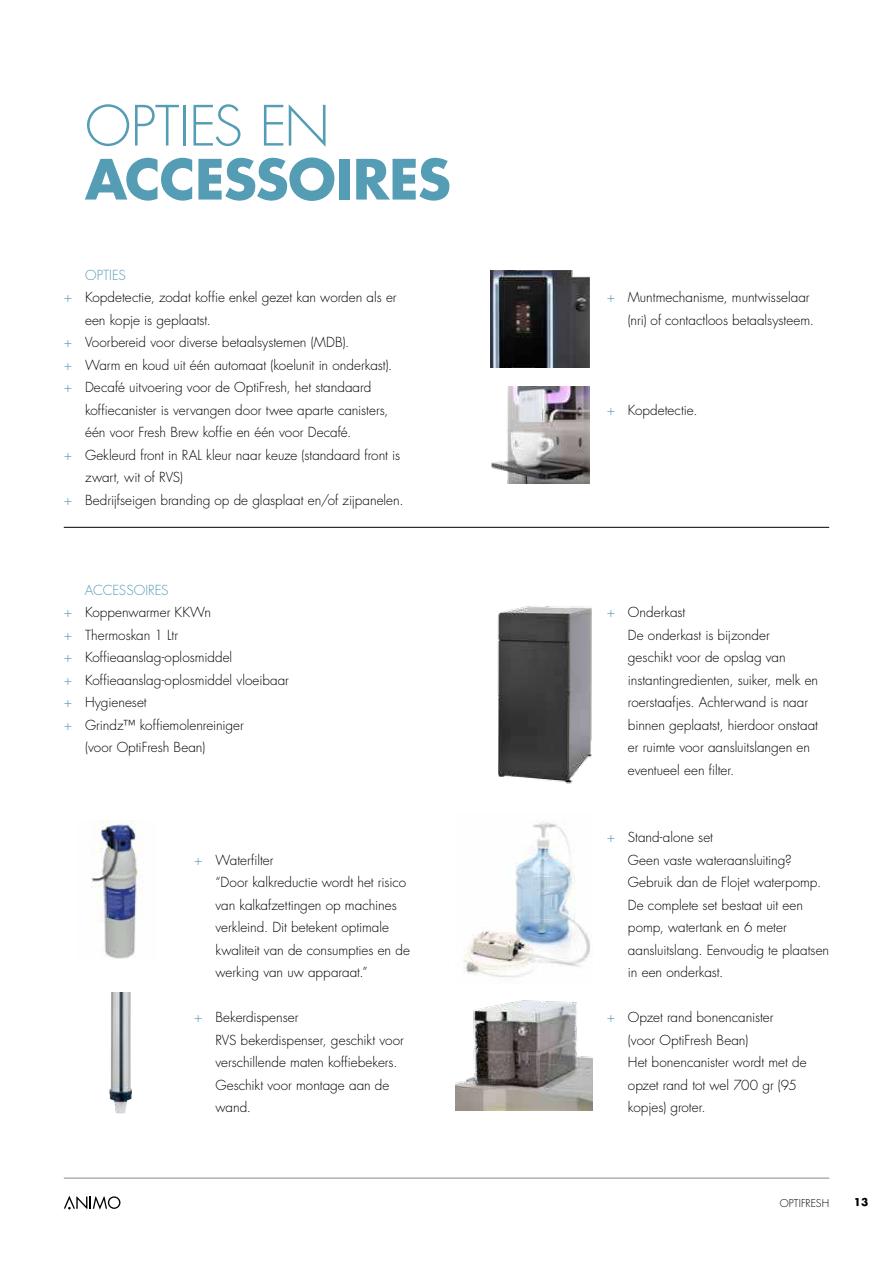
<style>
.page{position:relative;width:893px;height:1263px;background:#fff}
.page>*{position:absolute;margin:0;border:0;box-sizing:border-box;transform-origin:0 0}
.t1{font:700 54px "Futura Std";letter-spacing:-.015em;color:#559cb5}
.t2{font:300 54px "Futura Std";letter-spacing:-.02em;color:#559cb5}
.t3{font:300 13.5px/22.5px "Futura Std";color:#000}
.t4{font:300 13.5px "Futura Std";color:#559cb5}
.t5{font:300 10.5px "Futura Std";letter-spacing:.01em;color:#000}
.t6{font:700 10.5px "Futura Std";color:#000}
.s1{color:#559cb5}
</style>
<div class="page">
<hr style="left:64px;top:1178px;width:765px;height:1px;background:#878c85">
<svg style="left:64px;top:1195px;width:56px;height:14px"></svg>
<img style="left:91px;top:821px;width:52px;height:138px">
<img style="left:109px;top:992px;width:23px;height:121px">
<img style="left:491px;top:386px;width:99px;height:98px">
<img style="left:463px;top:821px;width:127px;height:157px">
<hr style="left:64px;top:527px;width:765px;height:1px;background:#000101">
<img style="left:455px;top:1000px;width:138px;height:110px">
<img style="left:497px;top:606px;width:95px;height:178px">
<img style="left:491px;top:270px;width:99px;height:98px">
<h1 class="t2" style="left:85px;top:95px;width:246px">OPTIES EN</h1>
<h1 class="t1" style="left:85px;top:149px;width:367px">ACCESSOIRES</h1>
<p class="t4" style="left:85px;top:267px;width:42px">OPTIES</p>
<p class="t3" style="left:64px;top:286px;width:334px"><span class="s1">+</span> Kopdetectie, zodat koffie enkel gezet kan worden als er</p>
<p class="t3" style="left:85px;top:309px;width:128px">een kopje is geplaatst.</p>
<p class="t3" style="left:64px;top:331px;width:287px"><span class="s1">+</span> Voorbereid voor diverse betaalsystemen (MDB).</p>
<p class="t3" style="left:64px;top:354px;width:330px"><span class="s1">+</span> Warm en koud uit één automaat (koelunit in onderkast).</p>
<p class="t3" style="left:64px;top:376px;width:309px"><span class="s1">+</span> Decafé uitvoering voor de OptiFresh, het standaard</p>
<p class="t3" style="left:85px;top:399px;width:305px">koffiecanister is vervangen door twee aparte canisters,</p>
<p class="t3" style="left:85px;top:421px;width:268px">één voor Fresh Brew koffie en één voor Decafé.</p>
<p class="t3" style="left:64px;top:444px;width:338px"><span class="s1">+</span> Gekleurd front in RAL kleur naar keuze (standaard front is</p>
<p class="t3" style="left:85px;top:466px;width:100px">zwart, wit of RVS)</p>
<p class="t3" style="left:64px;top:489px;width:341px"><span class="s1">+</span> Bedrijfseigen branding op de glasplaat en/of zijpanelen.</p>
<p class="t4" style="left:85px;top:582px;width:85px">ACCESSOIRES</p>
<p class="t3" style="left:64px;top:601px;width:149px"><span class="s1">+</span> Koppenwarmer KKWn</p>
<p class="t3" style="left:64px;top:624px;width:116px"><span class="s1">+</span> Thermoskan 1 Ltr</p>
<p class="t3" style="left:64px;top:646px;width:170px"><span class="s1">+</span> Koffieaanslag-oplosmiddel</p>
<p class="t3" style="left:64px;top:669px;width:227px"><span class="s1">+</span> Koffieaanslag-oplosmiddel vloeibaar</p>
<p class="t3" style="left:64px;top:691px;width:85px"><span class="s1">+</span> Hygieneset</p>
<p class="t3" style="left:64px;top:714px;width:182px"><span class="s1">+</span> Grindz™ koffiemolenreiniger</p>
<p class="t3" style="left:85px;top:736px;width:122px">(voor OptiFresh Bean)</p>
<p class="t3" style="left:215px;top:849px;width:196px;text-indent:-21px"><span class="s1">+</span> Waterfilter<br>“Door kalkreductie wordt het risico van kalkafzettingen op machines verkleind. Dit betekent optimale kwaliteit van de consumpties en de werking van uw apparaat.”</p>
<p class="t3" style="left:215px;top:1007px;width:190px;text-indent:-21px"><span class="s1">+</span> Bekerdispenser<br>RVS bekerdispenser, geschikt voor verschillende maten koffiebekers.<br>Geschikt voor montage aan de wand.</p>
<p class="t3" style="left:628px;top:286px;width:188px;text-indent:-21px"><span class="s1">+</span> Muntmechanisme, muntwisselaar (nri) of contactloos betaalsysteem.</p>
<p class="t3" style="left:607px;top:399px;width:92px"><span class="s1">+</span> Kopdetectie.</p>
<p class="t3" style="left:628px;top:601px;width:192px;text-indent:-21px"><span class="s1">+</span> Onderkast<br>De onderkast is bijzonder<br>geschikt voor de opslag van instantingredienten, suiker, melk en roerstaafjes. Achterwand is naar binnen geplaatst, hierdoor onstaat er ruimte voor aansluitslangen en eventueel een filter.</p>
<p class="t3" style="left:628px;top:826px;width:203px;text-indent:-21px"><span class="s1">+</span> Stand-alone set<br>Geen vaste wateraansluiting?<br>Gebruik dan de Flojet waterpomp.<br>De complete set bestaat uit een pomp, watertank en 6 meter aansluitslang. Eenvoudig te plaatsen in een onderkast.</p>
<p class="t3" style="left:628px;top:1006px;width:180px;text-indent:-21px"><span class="s1">+</span> Opzet rand bonencanister<br>(voor OptiFresh Bean)<br>Het bonencanister wordt met de opzet rand tot wel 700 gr (95 kopjes) groter.</p>
<p class="t5" style="left:780px;top:1197px;width:51px">OPTIFRESH</p>
<p class="t6" style="left:854px;top:1197px;width:16px">13</p>
</div>
